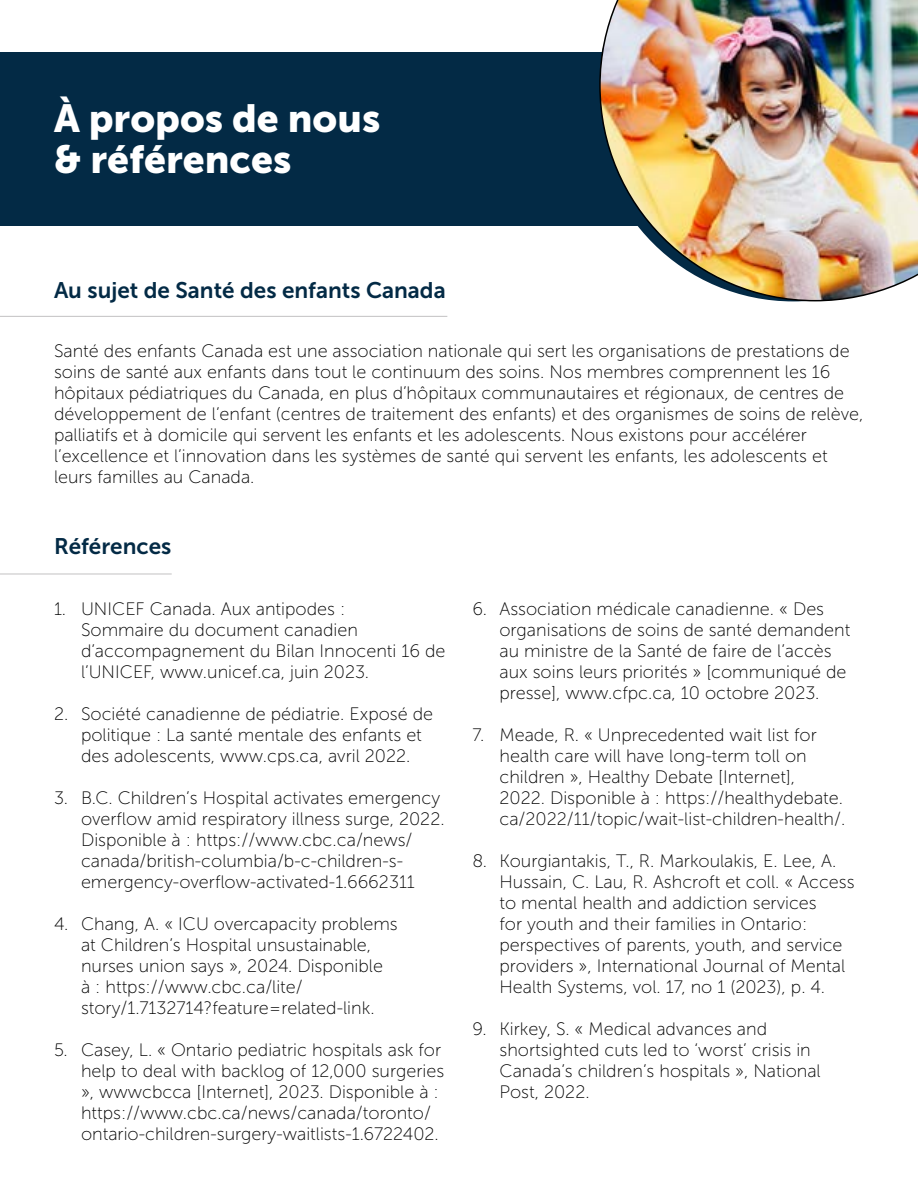
<style>
.page{position:relative;width:918px;height:1188px;background:#fff}
.page>*{position:absolute;margin:0;border:0;box-sizing:border-box;transform-origin:0 0}
.t1{font:39px/40.5px "Museo Sans 900";color:#fff}
.t2{font:22.5px "Museo Sans 700";color:#032a45}
.t3{font:18px/21px "Museo Sans 100";color:#000}
</style>
<div class="page">
<div style="left:0;top:52px;width:918px;height:174px;background:#032a45"></div>
<hr style="left:0;top:316px;width:447px;height:1px;background:#c2c1c2">
<hr style="left:0;top:574px;width:172px;height:1px;background:#c2c1c2">
<img style="left:599px;top:0;width:319px;height:301px">
<h1 class="t1" style="left:54px;top:98px;width:328px">À propos de nous &amp; références</h1>
<p class="t2" style="left:54px;top:277px;width:393px">Au sujet de Santé des enfants Canada</p>
<p class="t3" style="left:54px;top:341px;width:811px">Santé des enfants Canada est une association nationale qui sert les organisations de prestations de soins de santé aux enfants dans tout le continuum des soins. Nos membres comprennent les 16 hôpitaux pédiatriques du Canada, en plus d’hôpitaux communautaires et régionaux, de centres de développement de l’enfant (centres de traitement des enfants) et des organismes de soins de relève, palliatifs et à domicile qui servent les enfants et les adolescents. Nous existons pour accélérer l’excellence et l’innovation dans les systèmes de santé qui servent les enfants, les adolescents et leurs familles au Canada.</p>
<p class="t2" style="left:54px;top:534px;width:119px">Références</p>
<p class="t3" style="left:81px;top:598px;width:366px;text-indent:-27px">1. UNICEF Canada. Aux antipodes :<br>Sommaire du document canadien d’accompagnement du Bilan Innocenti 16 de l’UNICEF, www.unicef.ca, juin 2023.</p>
<p class="t3" style="left:81px;top:703px;width:354px;text-indent:-27px">2. Société canadienne de pédiatrie. Exposé de politique : La santé mentale des enfants et des adolescents, www.cps.ca, avril 2022.</p>
<p class="t3" style="left:81px;top:787px;width:365px;text-indent:-27px">3. B.C. Children’s Hospital activates emergency overflow amid respiratory illness surge, 2022.<br>Disponible à : https://www.cbc.ca/news/ canada/british-columbia/b-c-children-s&shy;emergency-overflow-activated-1.6662311</p>
<p class="t3" style="left:81px;top:913px;width:318px;text-indent:-27px">4. Chang, A. « ICU overcapacity problems at Children’s Hospital unsustainable, nurses union says », 2024. Disponible<br>à : https://www.cbc.ca/lite/ story/1.7132714?feature=related-link.</p>
<p class="t3" style="left:81px;top:1039px;width:365px;text-indent:-27px">5. Casey, L. « Ontario pediatric hospitals ask for help to deal with backlog of 12,000 surgeries », wwwcbcca [Internet], 2023. Disponible à : https://www.cbc.ca/news/canada/toronto/ ontario-children-surgery-waitlists-1.6722402.</p>
<p class="t3" style="left:500px;top:598px;width:352px;text-indent:-27px">6. Association médicale canadienne. « Des organisations de soins de santé demandent au ministre de la Santé de faire de l’accès aux soins leurs priorités » [communiqué de presse], www.cfpc.ca, 10 octobre 2023.</p>
<p class="t3" style="left:500px;top:724px;width:347px;text-indent:-27px">7. Meade, R. « Unprecedented wait list for health care will have long-term toll on children », Healthy Debate [Internet],<br>2022. Disponible à : https://healthydebate. ca/2022/11/topic/wait-list-children-health/.</p>
<p class="t3" style="left:500px;top:850px;width:357px;text-indent:-27px">8. Kourgiantakis, T., R. Markoulakis, E. Lee, A.<br>Hussain, C. Lau, R. Ashcroft et coll. « Access to mental health and addiction services<br>for youth and their families in Ontario: perspectives of parents, youth, and service providers », International Journal of Mental Health Systems, vol. 17, no 1 (2023), p. 4.</p>
<p class="t3" style="left:500px;top:1018px;width:323px;text-indent:-27px">9. Kirkey, S. « Medical advances and shortsighted cuts led to ‘worst’ crisis in Canada’s children’s hospitals », National Post, 2022.</p>
</div>
